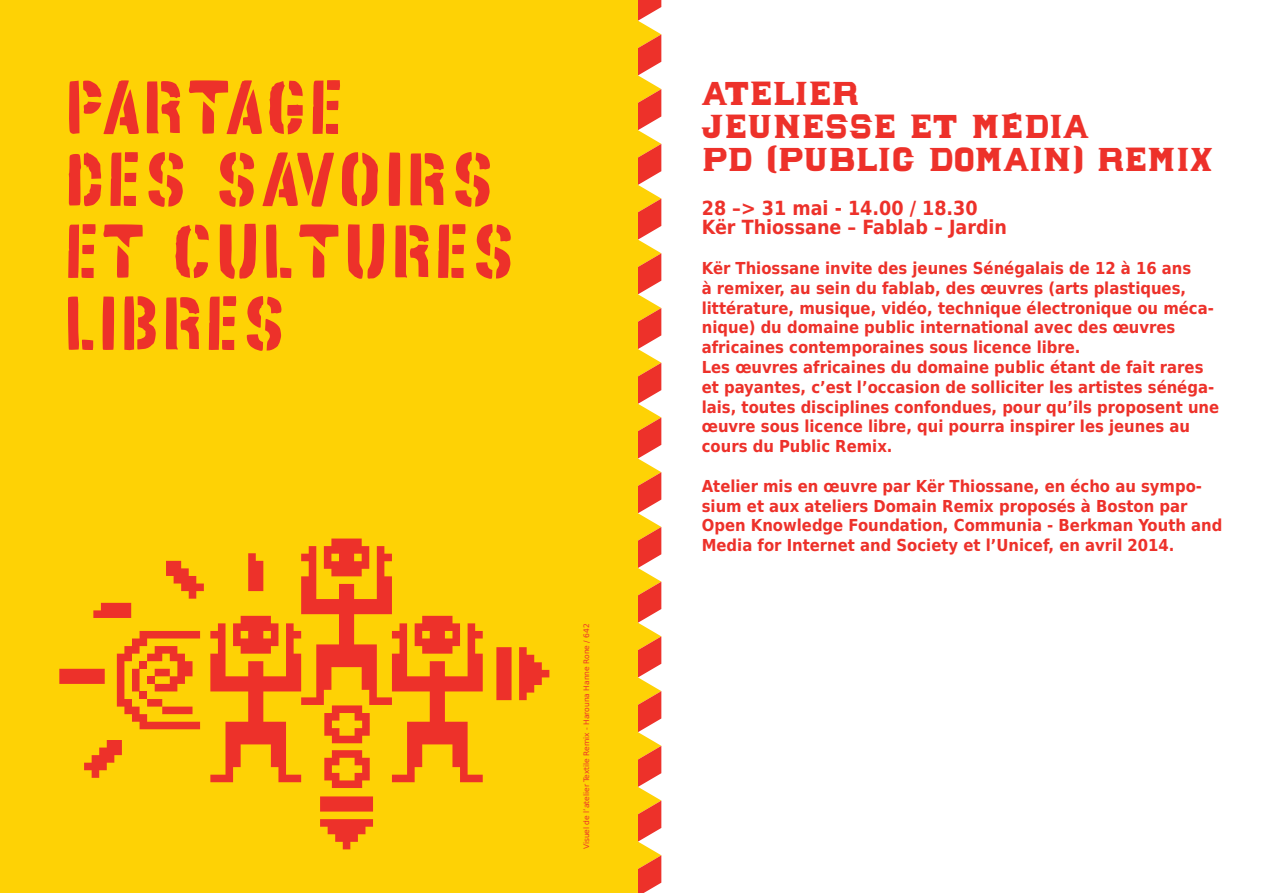
<style>
.page{position:relative;width:1276px;height:893px;background:#fff}
.page>*{position:absolute;margin:0;border:0;box-sizing:border-box;transform-origin:0 0}
.t1{font:72px/72px "dakar pochoir";color:#ed312a}
.t2{font:36px/33px "dakar shock";color:#ed312a}
.t3{font:700 19.5px/19.8px "DejaVu Sans Condensed";color:#ed312a}
.t4{font:700 16.5px/19.8px "DejaVu Sans Condensed";color:#ed312a}
.t5{font:7.5px "DejaVu Sans";color:#ed312a}
</style>
<div class="page">
<svg style="left:638px;top:0;width:23px;height:893px"></svg>
<div style="left:0;top:0;width:638px;height:893px;background:#fed205"></div>
<svg style="left:496px;top:647px;width:15px;height:53px"></svg>
<svg style="left:519px;top:647px;width:30px;height:53px"></svg>
<svg style="left:320px;top:796px;width:53px;height:16px"></svg>
<svg style="left:59px;top:669px;width:46px;height:15px"></svg>
<svg style="left:93px;top:603px;width:38px;height:15px"></svg>
<svg style="left:117px;top:631px;width:83px;height:98px"></svg>
<svg style="left:320px;top:819px;width:53px;height:30px"></svg>
<svg style="left:210px;top:538px;width:273px;height:250px"></svg>
<svg style="left:84px;top:740px;width:38px;height:38px"></svg>
<svg style="left:166px;top:561px;width:38px;height:38px"></svg>
<h1 class="t1" style="left:64px;top:70px;width:455px">PARTAGE<br>DES SAVOIRS<br>ET CULTURES<br>LIBRES</h1>
<h2 class="t2" style="left:702px;top:77px;width:512px">ATELIER<br>JEUNESSE ET MÉDIA<br>PD (PUBLIC DOMAIN) REMIX</h2>
<p class="t3" style="left:702px;top:197px;width:307px">28 –&gt; 31 mai - 14.00 / 18.30<br>Kër Thiossane – Fablab – Jardin</p>
<p class="t4" style="left:702px;top:258px;width:519px">Kër Thiossane invite des jeunes Sénégalais de 12 à 16 ans<br>à remixer, au sein du fablab, des œuvres (arts plastiques, littérature, musique, vidéo, technique électronique ou méca&shy;nique) du domaine public international avec des œuvres africaines contemporaines sous licence libre.<br>Les œuvres africaines du domaine public étant de fait rares et payantes, c’est l’occasion de solliciter les artistes sénéga&shy;lais, toutes disciplines confondues, pour qu’ils proposent une œuvre sous licence libre, qui pourra inspirer les jeunes au cours du Public Remix.</p>
<p class="t4" style="left:702px;top:475px;width:522px">Atelier mis en œuvre par Kër Thiossane, en écho au sympo&shy;sium et aux ateliers Domain Remix proposés à Boston par Open Knowledge Foundation, Communia - Berkman Youth and Media for Internet and Society et l’Unicef, en avril 2014.</p>
<p class="t5" style="left:580px;top:849px;width:227px;rotate:-90deg">Visuel de l’atelier Textile Remix - Harouna Hanne Rone / 642</p>
</div>
